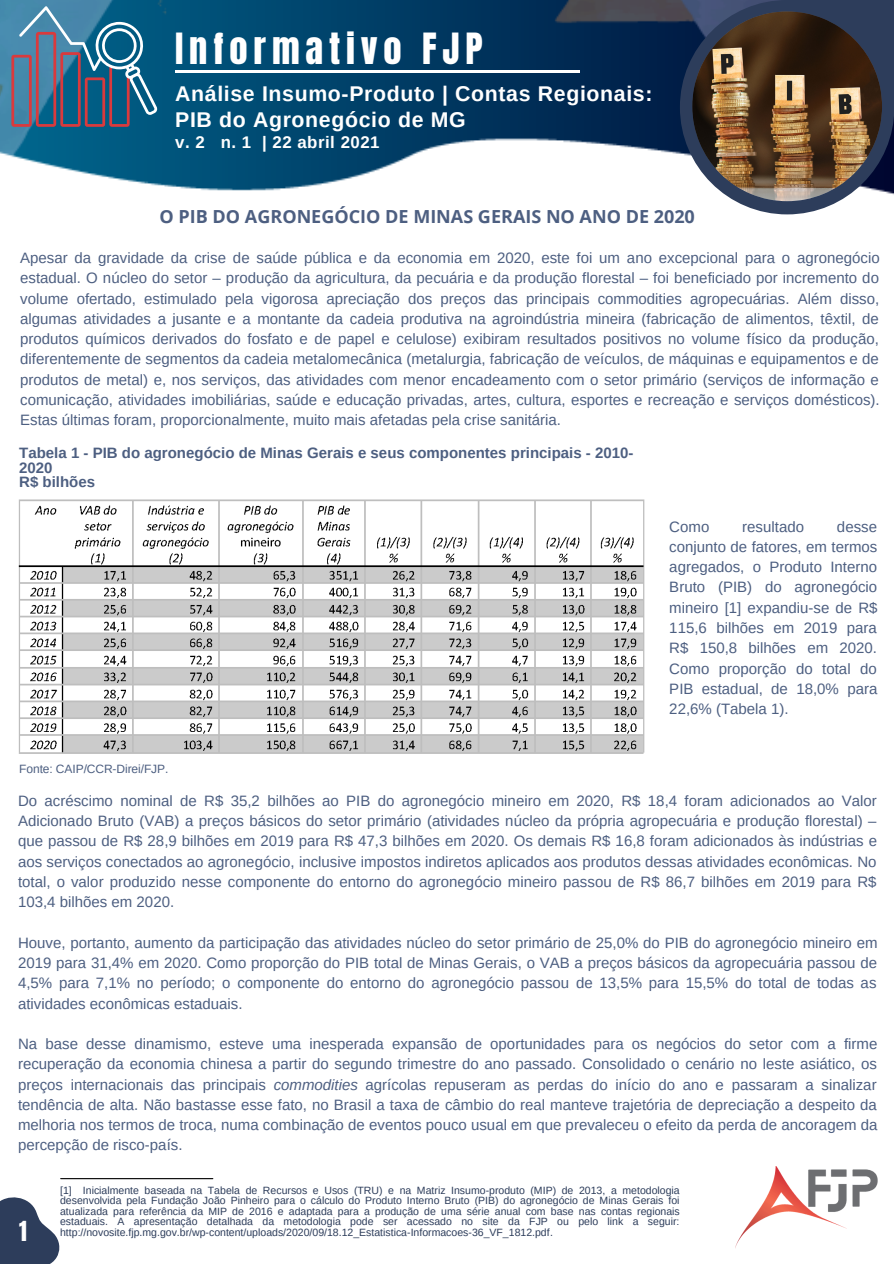
<style>
.page{position:relative;width:894px;height:1264px;background:#fff}
.page>*{position:absolute;margin:0;border:0;box-sizing:border-box;transform-origin:0 0}
.t1{font:36.6px "Anton";letter-spacing:.16em;color:#fff}
.t2{font:23.4px "Anton";color:#fff}
.t3{font:700 21.3px "Arimo";letter-spacing:.03em;color:#fff}
.t4{font:700 18px "Open Sans";color:#4d5f81}
.t5{font:700 16.8px "Arimo";letter-spacing:.03em;color:#fff}
.t6{font:15px/20.2px "Arimo";color:#4d5f81;text-align:justify}
.t7{font:700 15px/14.7px "Arimo";color:#4d5f81}
.t8{font:12px "Arimo";letter-spacing:-.01em;color:#4d5f81}
.t9{font:10.5px/10.5px "Arimo";color:#2d3d5b;text-align:justify}
.s1{font-style:italic}
</style>
<div class="page">
<img style="left:735px;top:1166px;width:141px;height:82px">
<img style="left:0;top:0;width:679px;height:191px">
<svg style="left:0;top:1197px;width:60px;height:66px"></svg>
<svg style="left:11px;top:6px;width:147px;height:121px;background:#467290"></svg>
<hr style="left:175px;top:71px;width:404px;height:2px;background:#fff">
<svg style="left:679px;top:0;width:214px;height:214px;fill:#2d3d5b"></svg>
<img style="left:692px;top:11px;width:189px;height:190px">
<hr style="left:61px;top:1178px;width:152px;height:1px;background:#000">
<img style="left:18px;top:499px;width:627px;height:255px">
<p class="t1" style="left:175px;top:22px;width:309px">Informativo FJP</p>
<p class="t3" style="left:175px;top:82px;width:478px">Análise Insumo-Produto | Contas Regionais:</p>
<p class="t3" style="left:175px;top:107px;width:292px">PIB do Agronegócio de MG</p>
<p class="t5" style="left:175px;top:133px;width:206px">v. 2 n. 1 | 22 abril 2021</p>
<p class="t4" style="left:159px;top:204px;width:536px">O PIB DO AGRONEGÓCIO DE MINAS GERAIS NO ANO DE 2020</p>
<p class="t6" style="left:20px;top:248px;width:860px">Apesar da gravidade da crise de saúde pública e da economia em 2020, este foi um ano excepcional para o agronegócio estadual. O núcleo do setor – produção da agricultura, da pecuária e da produção florestal – foi beneficiado por incremento do volume ofertado, estimulado pela vigorosa apreciação dos preços das principais commodities agropecuárias. Além disso, algumas atividades a jusante e a montante da cadeia produtiva na agroindústria mineira (fabricação de alimentos, têxtil, de produtos químicos derivados do fosfato e de papel e celulose) exibiram resultados positivos no volume físico da produção, diferentemente de segmentos da cadeia metalomecânica (metalurgia, fabricação de veículos, de máquinas e equipamentos e de produtos de metal) e, nos serviços, das atividades com menor encadeamento com o setor primário (serviços de informação e comunicação, atividades imobiliárias, saúde e educação privadas, artes, cultura, esportes e recreação e serviços domésticos).<br>Estas últimas foram, proporcionalmente, muito mais afetadas pela crise sanitária.</p>
<p class="t7" style="left:19px;top:445px;width:615px">Tabela 1 - PIB do agronegócio de Minas Gerais e seus componentes principais - 2010-<br>2020</p>
<p class="t7" style="left:19px;top:474px;width:77px">R$ bilhões</p>
<p class="t8" style="left:19px;top:762px;width:151px">Fonte: CAIP/CCR-Direi/FJP.</p>
<p class="t6" style="left:669px;top:516px;width:210px;text-indent:168px">desse conjunto de fatores, em termos agregados, o Produto Interno Bruto (PIB) do agronegócio mineiro [1] expandiu-se de R$ 115,6 bilhões em 2019 para R$ 150,8 bilhões em 2020.<br>Como proporção do total do PIB estadual, de 18,0% para 22,6% (Tabela 1).</p>
<p class="t6" style="left:669px;top:516px;width:42px">Como</p>
<p class="t6" style="left:742px;top:516px;width:63px">resultado</p>
<p class="t6" style="left:18px;top:790px;width:860px">Do acréscimo nominal de R$ 35,2 bilhões ao PIB do agronegócio mineiro em 2020, R$ 18,4 foram adicionados ao Valor Adicionado Bruto (VAB) a preços básicos do setor primário (atividades núcleo da própria agropecuária e produção florestal) – que passou de R$ 28,9 bilhões em 2019 para R$ 47,3 bilhões em 2020. Os demais R$ 16,8 foram adicionados às indústrias e aos serviços conectados ao agronegócio, inclusive impostos indiretos aplicados aos produtos dessas atividades econômicas. No total, o valor produzido nesse componente do entorno do agronegócio mineiro passou de R$ 86,7 bilhões em 2019 para R$ 103,4 bilhões em 2020.</p>
<p class="t6" style="left:18px;top:932px;width:860px">Houve, portanto, aumento da participação das atividades núcleo do setor primário de 25,0% do PIB do agronegócio mineiro em 2019 para 31,4% em 2020. Como proporção do PIB total de Minas Gerais, o VAB a preços básicos da agropecuária passou de 4,5% para 7,1% no período; o componente do entorno do agronegócio passou de 13,5% para 15,5% do total de todas as atividades econômicas estaduais.</p>
<p class="t6" style="left:18px;top:1033px;width:860px">Na base desse dinamismo, esteve uma inesperada expansão de oportunidades para os negócios do setor com a firme recuperação da economia chinesa a partir do segundo trimestre do ano passado. Consolidado o cenário no leste asiático, os preços internacionais das principais <span class="s1">commodities</span> agrícolas repuseram as perdas do início do ano e passaram a sinalizar tendência de alta. Não bastasse esse fato, no Brasil a taxa de câmbio do real manteve trajetória de depreciação a despeito da melhoria nos termos de troca, numa combinação de eventos pouco usual em que prevaleceu o efeito da perda de ancoragem da percepção de risco-país.</p>
<p class="t2" style="left:19px;top:1214px;width:9px">1</p>
<p class="t9" style="left:60px;top:1184px;width:621px">[1] Inicialmente baseada na Tabela de Recursos e Usos (TRU) e na Matriz Insumo-produto (MIP) de 2013, a metodologia desenvolvida pela Fundação João Pinheiro para o cálculo do Produto Interno Bruto (PIB) do agronegócio de Minas Gerais foi atualizada para referência da MIP de 2016 e adaptada para a produção de uma série anual com base nas contas regionais estaduais. A apresentação detalhada da metodologia pode ser acessado no site da FJP ou pelo link a seguir: http://novosite.fjp.mg.gov.br/wp-content/uploads/2020/09/18.12_Estatistica-Informacoes-36_VF_1812.pdf.</p>
</div>
